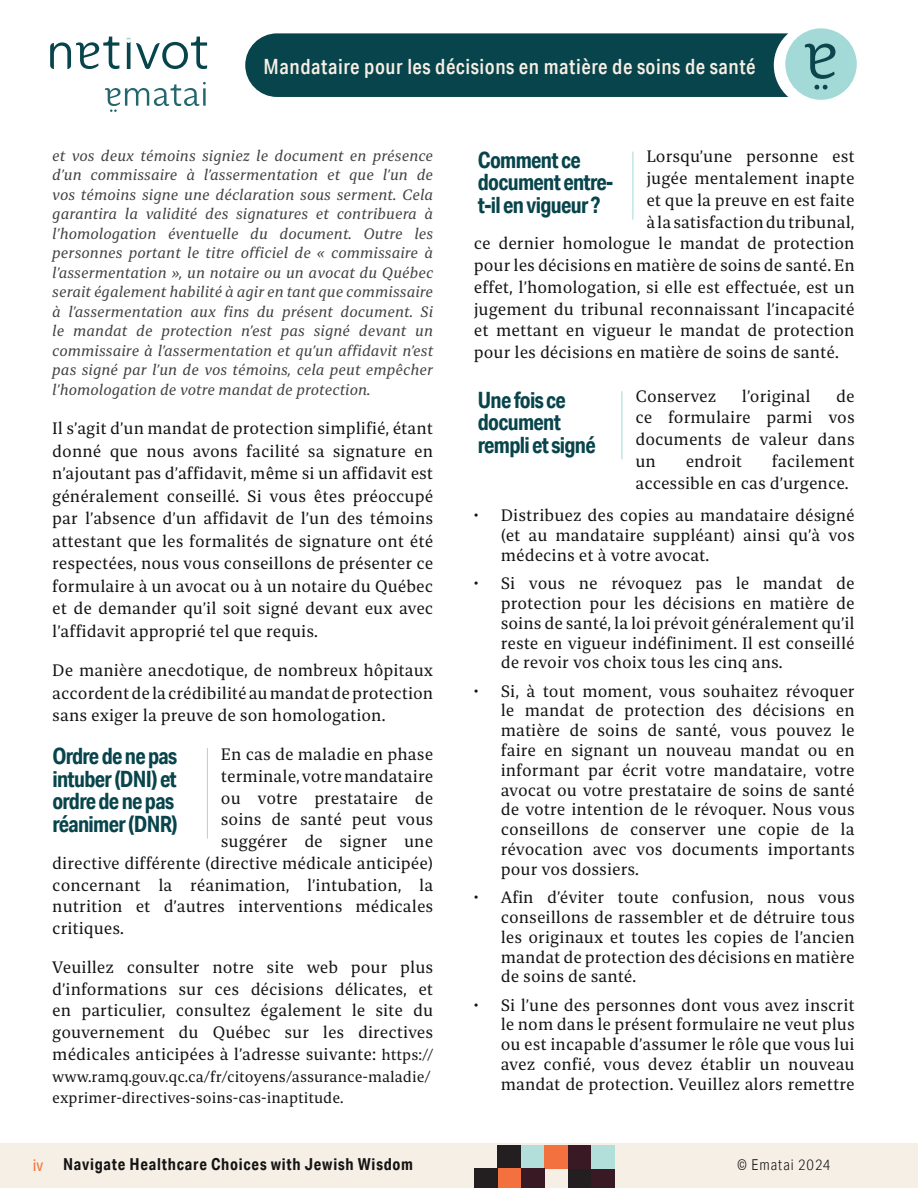
<style>
.page{position:relative;width:918px;height:1188px;background:#fff}
.page>*{position:absolute;margin:0;border:0;box-sizing:border-box;transform-origin:0 0}
.t1{font:700 22.5px/22.5px "Aktiv Grotesk Cd";letter-spacing:-.03em;color:#07444b}
.t2{font:500 21px "Aktiv Grotesk Cd";letter-spacing:.025em;color:#f6efe5}
.t3{font:16.5px/19.8px "Bespoke Serif";color:#151414;text-align:justify}
.t4{font:700 16.5px "Aktiv Grotesk Cd";letter-spacing:.045em;color:#151414}
.t5{font:16.5px "Aktiv Grotesk Cd";color:#f3713e}
.t6{font:italic 15px/19.5px "Bespoke Serif";color:#434242;text-align:justify}
.t7{font:15px/21.8px "Bespoke Serif";color:#151414}
.t8{font:300 15px "Aktiv Grotesk Cd";letter-spacing:.06em;color:#151414}
.s1{font-size:15px}
</style>
<div class="page">
<div style="left:0;top:1143px;width:918px;height:45px;background:#f6efe5"></div>
<div style="left:521px;top:1145px;width:24px;height:23px;background:#b2dfda"></div>
<div style="left:568px;top:1168px;width:24px;height:20px;background:#231f20"></div>
<div style="left:591px;top:1168px;width:24px;height:20px;background:#391924"></div>
<div style="left:568px;top:1145px;width:23px;height:24px;background:#391924"></div>
<div style="left:591px;top:1145px;width:24px;height:24px;background:#b2dfda"></div>
<div style="left:497px;top:1145px;width:24px;height:24px;background:#231f20"></div>
<div style="left:544px;top:1145px;width:24px;height:23px;background:#f3713e"></div>
<div style="left:497px;top:1169px;width:24px;height:19px;background:#f3713e"></div>
<div style="left:474px;top:1169px;width:24px;height:19px;background:#231f20"></div>
<div style="left:521px;top:1169px;width:24px;height:19px;background:#391924"></div>
<div style="left:785px;top:28px;width:72px;height:72px;background:#a3d9d6;border-radius:50%"></div>
<div style="left:245px;top:33px;width:543px;height:64px;background:#07444b"></div>
<svg style="left:814px;top:85px;width:14px;height:5px"></svg>
<svg style="left:805px;top:44px;width:30px;height:35px"></svg>
<svg style="left:105px;top:82px;width:101px;height:30px"></svg>
<svg style="left:50px;top:37px;width:69px;height:32px"></svg>
<svg style="left:127px;top:37px;width:80px;height:32px"></svg>
<hr style="left:207px;top:748px;width:1px;height:90px;background:#a3d9d6">
<hr style="left:633px;top:152px;width:1px;height:67px;background:#a3d9d6">
<hr style="left:622px;top:392px;width:1px;height:67px;background:#a3d9d6">
<p class="t2" style="left:264px;top:54px;width:493px">Mandataire pour les décisions en matière de soins de santé</p>
<p class="t6" style="left:52px;top:146px;width:382px">et vos deux témoins signiez le document en présence d’un commissaire à l’assermentation et que l’un de vos témoins signe une déclaration sous serment. Cela garantira la validité des signatures et contribuera à l’homologation éventuelle du document. Outre les personnes portant le titre officiel de « commissaire à l’assermentation », un notaire ou un avocat du Québec serait également habilité à agir en tant que commissaire à l’assermentation aux fins du présent document. Si le mandat de protection n’est pas signé devant un commissaire à l’assermentation et qu’un affidavit n’est pas signé par l’un de vos témoins, cela peut empêcher l’homologation de votre mandat de protection.</p>
<p class="t3" style="left:52px;top:417px;width:383px;line-height:22.5px">Il s’agit d’un mandat de protection simplifié, étant donné que nous avons facilité sa signature en n’ajoutant pas d’affidavit, même si un affidavit est généralement conseillé. Si vous êtes préoccupé par l’absence d’un affidavit de l’un des témoins attestant que les formalités de signature ont été respectées, nous vous conseillons de présenter ce formulaire à un avocat ou à un notaire du Québec et de demander qu’il soit signé devant eux avec l’affidavit approprié tel que requis.</p>
<p class="t3" style="left:52px;top:659px;width:382px;line-height:22.5px">De manière anecdotique, de nombreux hôpitaux accordent de la crédibilité au mandat de protection sans exiger la preuve de son homologation.</p>
<p class="t3" style="left:221px;top:744px;width:214px">En cas de maladie en phase</p>
<p class="t3" style="left:221px;top:766px;width:214px">terminale, votre mandataire</p>
<p class="t3" style="left:221px;top:788px;width:214px">ou votre prestataire de</p>
<p class="t3" style="left:221px;top:809px;width:214px">soins de santé peut vous</p>
<p class="t3" style="left:221px;top:831px;width:214px">suggérer de signer une</p>
<p class="t3" style="left:52px;top:853px;width:382px">directive différente (directive médicale anticipée)</p>
<p class="t3" style="left:52px;top:875px;width:382px">concernant la réanimation, l’intubation, la</p>
<p class="t3" style="left:52px;top:896px;width:382px">nutrition et d’autres interventions médicales</p>
<p class="t3" style="left:52px;top:918px;width:73px">critiques.</p>
<p class="t3" style="left:52px;top:956px;width:382px;line-height:21.8px">Veuillez consulter notre site web pour plus d’informations sur ces décisions délicates, et en particulier, consultez également le site du gouvernement du Québec sur les directives médicales anticipées à l’adresse suivante: <span class="s1">https://</span></p>
<p class="t7" style="left:52px;top:1065px;width:380px">www.ramq.gouv.qc.ca/fr/citoyens/assurance-maladie/ exprimer-directives-soins-cas-inaptitude.</p>
<h1 class="t1" style="left:52px;top:745px;width:127px">Ordre de ne pas intuber (DNI) et ordre de ne pas réanimer (DNR)</h1>
<p class="t3" style="left:646px;top:146px;width:210px">Lorsqu’une personne est</p>
<p class="t3" style="left:646px;top:168px;width:210px">jugée mentalement inapte</p>
<p class="t3" style="left:646px;top:190px;width:210px">et que la preuve en est faite</p>
<p class="t3" style="left:646px;top:212px;width:210px">à la satisfaction du tribunal,</p>
<p class="t3" style="left:474px;top:233px;width:382px">ce dernier homologue le mandat de protection</p>
<p class="t3" style="left:474px;top:255px;width:383px">pour les décisions en matière de soins de santé. En</p>
<p class="t3" style="left:474px;top:277px;width:382px">effet, l’homologation, si elle est effectuée, est un</p>
<p class="t3" style="left:474px;top:299px;width:382px">jugement du tribunal reconnaissant l’incapacité</p>
<p class="t3" style="left:474px;top:320px;width:382px">et mettant en vigueur le mandat de protection</p>
<p class="t3" style="left:474px;top:342px;width:366px">pour les décisions en matière de soins de santé.</p>
<p class="t3" style="left:635px;top:386px;width:82px">Conservez</p>
<p class="t3" style="left:742px;top:386px;width:70px">l’original</p>
<h1 class="t1" style="left:478px;top:148px;width:137px">Comment ce document entre&shy;t-il en vigueur ?</h1>
<p class="t3" style="left:635px;top:385px;width:221px;line-height:21.8px;text-indent:201px">de ce formulaire parmi vos documents de valeur dans un</p>
<h1 class="t1" style="left:478px;top:388px;width:119px">Une fois ce document rempli et signé</h1>
<p class="t3" style="left:635px;top:450px;width:221px;line-height:21.8px;text-indent:137px">facilement accessible en cas d’urgence.</p>
<p class="t3" style="left:501px;top:505px;width:355px;text-indent:-27px">• Distribuez des copies au mandataire désigné (et au mandataire suppléant) ainsi qu’à vos médecins et à votre avocat.</p>
<p class="t3" style="left:501px;top:573px;width:356px;text-indent:-27px">• Si vous ne révoquez pas le mandat de protection pour les décisions en matière de soins de santé, la loi prévoit généralement qu’il reste en vigueur indéfiniment. Il est conseillé de revoir vos choix tous les cinq ans.</p>
<p class="t3" style="left:501px;top:681px;width:356px;text-indent:-27px">• Si, à tout moment, vous souhaitez révoquer le mandat de protection des décisions en matière de soins de santé, vous pouvez le faire en signant un nouveau mandat ou en informant par écrit votre mandataire, votre avocat ou votre prestataire de soins de santé de votre intention de le révoquer. Nous vous conseillons de conserver une copie de la révocation avec vos documents importants pour vos dossiers.</p>
<p class="t3" style="left:501px;top:887px;width:355px;text-indent:-27px">• Afin d’éviter toute confusion, nous vous conseillons de rassembler et de détruire tous les originaux et toutes les copies de l’ancien mandat de protection des décisions en matière de soins de santé.</p>
<p class="t3" style="left:501px;top:995px;width:355px;text-indent:-27px">• Si l’une des personnes dont vous avez inscrit le nom dans le présent formulaire ne veut plus ou est incapable d’assumer le rôle que vous lui avez confié, vous devez établir un nouveau mandat de protection. Veuillez alors remettre</p>
<p class="t3" style="left:686px;top:451px;width:58px">endroit</p>
<p class="t5" style="left:33px;top:1155px;width:12px">iv</p>
<p class="t4" style="left:63px;top:1154px;width:351px">Navigate Healthcare Choices with Jewish Wisdom</p>
<p class="t8" style="left:737px;top:1156px;width:95px">© Ematai 2024</p>
</div>
